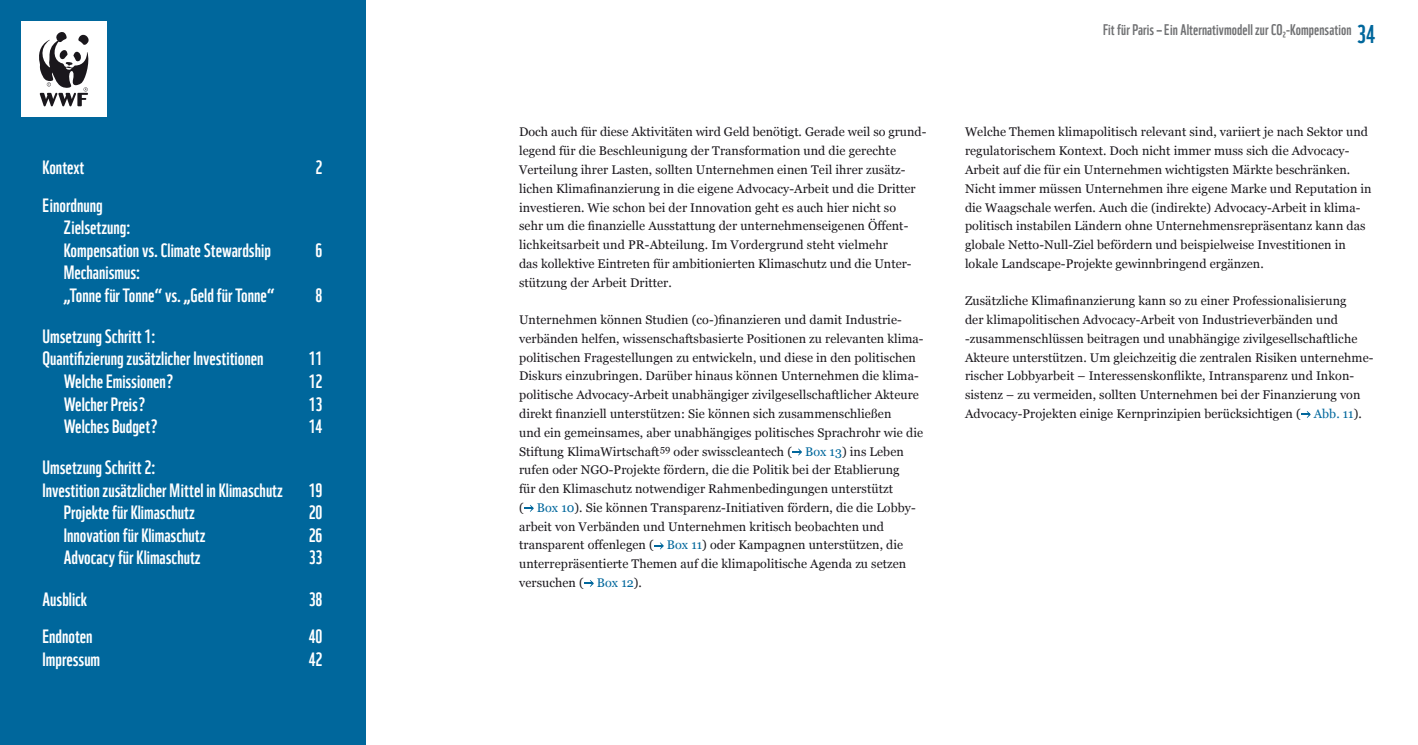
<style>
.page{position:relative;width:1418px;height:745px;background:#fff}
.page>*{position:absolute;margin:0;border:0;box-sizing:border-box;transform-origin:0 0}
.t1{font:18.75px/22.5px "WWF";color:#fff}
.t2{font:15px "WWF";letter-spacing:.005em;color:#707173}
.t3{font:12.5px/18.8px "Georgia";letter-spacing:.005em;color:#1a171c}
.s1{color:#00679c}
.s2{font-size:25px;color:#00679c}
</style>
<div class="page">
<div style="left:0;top:0;width:365px;height:744px;background:#00679c"></div>
<svg style="left:792px;top:448px;width:10px;height:7px"></svg>
<svg style="left:524px;top:504px;width:9px;height:7px"></svg>
<svg style="left:654px;top:542px;width:9px;height:7px"></svg>
<svg style="left:584px;top:580px;width:9px;height:6px"></svg>
<svg style="left:1301px;top:411px;width:9px;height:7px"></svg>
<div style="left:21px;top:21px;width:85px;height:96px;background:#fff"></div>
<svg style="left:39px;top:32px;width:50px;height:74px"></svg>
<h1 class="t1" style="left:43px;top:155px;width:43px">Kontext</h1>
<h1 class="t1" style="left:316px;top:155px;width:8px">2</h1>
<h1 class="t1" style="left:64px;top:192px;width:209px;text-indent:-21px">Einordnung<br>Zielsetzung:<br>Kompensation vs. Climate Stewardship</h1>
<h1 class="t1" style="left:316px;top:237px;width:8px">6</h1>
<h1 class="t1" style="left:64px;top:260px;width:212px">Mechanismus:<br>„Tonne für Tonne“ vs. „Geld für Tonne“</h1>
<h1 class="t1" style="left:43px;top:324px;width:223px">Umsetzung Schritt 1:<br>Quantifizierung zusätzlicher Investitionen</h1>
<h1 class="t1" style="left:316px;top:282px;width:8px">8</h1>
<h1 class="t1" style="left:309px;top:346px;width:15px">11</h1>
<h1 class="t1" style="left:64px;top:369px;width:111px">Welche Emissionen ?</h1>
<h1 class="t1" style="left:309px;top:369px;width:15px">12</h1>
<h1 class="t1" style="left:64px;top:391px;width:83px">Welcher Preis ?</h1>
<h1 class="t1" style="left:309px;top:391px;width:15px">13</h1>
<h1 class="t1" style="left:64px;top:414px;width:95px">Welches Budget ?</h1>
<h1 class="t1" style="left:309px;top:414px;width:15px">14</h1>
<h1 class="t1" style="left:43px;top:455px;width:242px">Umsetzung Schritt 2:<br>Investition zusätzlicher Mittel in Klimaschutz</h1>
<h1 class="t1" style="left:309px;top:477px;width:15px">19</h1>
<h1 class="t1" style="left:64px;top:500px;width:132px">Projekte für Klimaschutz</h1>
<h1 class="t1" style="left:309px;top:500px;width:15px">20</h1>
<h1 class="t1" style="left:64px;top:522px;width:143px">Innovation für Klimaschutz</h1>
<h1 class="t1" style="left:309px;top:522px;width:15px">26</h1>
<h1 class="t1" style="left:64px;top:545px;width:138px">Advocacy für Klimaschutz</h1>
<h1 class="t1" style="left:309px;top:545px;width:15px">33</h1>
<h1 class="t1" style="left:43px;top:586px;width:46px">Ausblick</h1>
<h1 class="t1" style="left:309px;top:586px;width:15px">38</h1>
<h1 class="t1" style="left:43px;top:624px;width:52px">Endnoten</h1>
<h1 class="t1" style="left:309px;top:624px;width:15px">40</h1>
<h1 class="t1" style="left:43px;top:646px;width:59px">Impressum</h1>
<h1 class="t1" style="left:309px;top:646px;width:15px">42</h1>
<p class="t3" style="left:519px;top:122px;width:409px">Doch auch für diese Aktivitäten wird Geld benötigt. Gerade weil so grund&shy;legend für die Beschleunigung der Transformation und die gerechte Verteilung ihrer Lasten, sollten Unternehmen einen Teil ihrer zusätz&shy;lichen Klimafinanzierung in die eigene Advocacy-Arbeit und die Dritter investieren. Wie schon bei der Innovation geht es auch hier nicht so<br>sehr um die finanzielle Ausstattung der unternehmenseigenen Öffent&shy;lichkeitsarbeit und PR-Abteilung. Im Vordergrund steht vielmehr<br>das kollektive Eintreten für ambitionierten Klimaschutz und die Unter&shy;stützung der Arbeit Dritter.</p>
<p class="t3" style="left:519px;top:310px;width:406px">Unternehmen können Studien (co-)finanzieren und damit Industrie&shy;verbänden helfen, wissenschaftsbasierte Positionen zu relevanten klima&shy;politischen Fragestellungen zu entwickeln, und diese in den politischen Diskurs einzubringen. Darüber hinaus können Unternehmen die klima&shy;politische Advocacy-Arbeit unabhängiger zivilgesellschaftlicher Akteure direkt finanziell unterstützen: Sie können sich zusammenschließen<br>und ein gemeinsames, aber unabhängiges politisches Sprachrohr wie die Stiftung KlimaWirtschaft<sup>59</sup> oder swisscleantech ( <span class="s1">Box 13</span>) ins Leben rufen oder NGO-Projekte fördern, die die Politik bei der Etablierung<br>für den Klimaschutz notwendiger Rahmenbedingungen unterstützt<br>( <span class="s1">Box 10</span>). Sie können Transparenz-Initiativen fördern, die die Lobby&shy;arbeit von Verbänden und Unternehmen kritisch beobachten und transparent offenlegen ( <span class="s1">Box 11</span>) oder Kampagnen unterstützen, die unterrepräsentierte Themen auf die klimapolitische Agenda zu setzen versuchen ( <span class="s1">Box 12</span>).</p>
<p class="t2" style="left:1103px;top:20px;width:274px">Fit für Paris – Ein Alternativmodell zur CO₂-Kompensation <span class="s2">34</span></p>
<p class="t3" style="left:965px;top:122px;width:408px">Welche Themen klimapolitisch relevant sind, variiert je nach Sektor und regulatorischem Kontext. Doch nicht immer muss sich die Advocacy-Arbeit auf die für ein Unternehmen wichtigsten Märkte beschränken.<br>Nicht immer müssen Unternehmen ihre eigene Marke und Reputation in die Waagschale werfen. Auch die (indirekte) Advocacy-Arbeit in klima&shy;politisch instabilen Ländern ohne Unternehmensrepräsentanz kann das globale Netto-Null-Ziel befördern und beispielweise Investitionen in lokale Landscape-Projekte gewinnbringend ergänzen.</p>
<p class="t3" style="left:965px;top:291px;width:410px">Zusätzliche Klimafinanzierung kann so zu einer Professionalisierung<br>der klimapolitischen Advocacy-Arbeit von Industrieverbänden und -zusammenschlüssen beitragen und unabhängige zivilgesellschaftliche Akteure unterstützen. Um gleichzeitig die zentralen Risiken unternehme&shy;rischer Lobbyarbeit – Interessenskonflikte, Intransparenz und Inkon&shy;sistenz – zu vermeiden, sollten Unternehmen bei der Finanzierung von Advocacy-Projekten einige Kernprinzipien berücksichtigen ( <span class="s1">Abb. 11</span>).</p>
</div>
